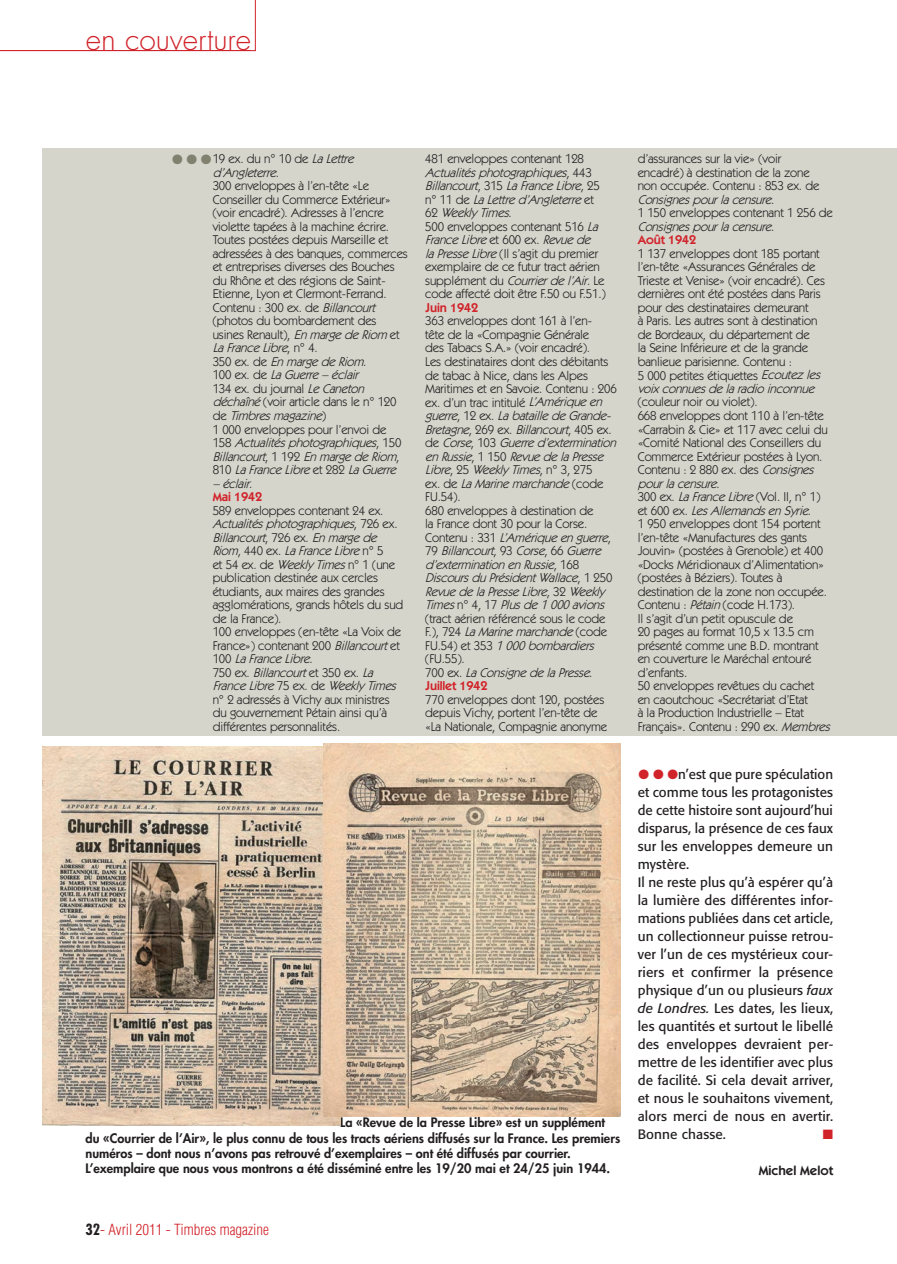
<style>
.page{position:relative;width:897px;height:1264px;background:#fff}
.page>*{position:absolute;margin:0;border:0;box-sizing:border-box;transform-origin:0 0}
.t1{font:300 30px "Futura Std";color:#d1232a}
.t2{font:300 condensed 15px "Helvetica LT Std";color:#d1232a}
.t3{font:13.5px/18px "Formata";letter-spacing:.01em;color:#231f20}
.t4{font:600 13.5px "ITC Kabel Std";color:#231f20}
.t5{font:13.5px "Zapf Dingbats Std";color:#d1232a}
.t6{font:12.75px/13.5px "ITC Kabel Std";letter-spacing:-.01em;color:#231f20}
.t7{font:800 12.75px/15.3px "Futura Std";color:#231f20}
.t8{font:600 12.75px "ITC Kabel Std";letter-spacing:-.01em;color:#d1232a}
.s1{color:#82806e}
.s2{font-style:italic}
.s3{font-weight:600;color:#d1232a}
.s4{color:#d1232a}
.s5{font-family:"Futura Std";font-weight:700;color:#231f20}
</style>
<div class="page">
<svg style="left:251px;top:0;width:4px;height:51px"></svg>
<hr style="left:0;top:50px;width:251px;height:1px;background:#d1232a">
<div style="left:43px;top:148px;width:853px;height:587px;background:#d6d5cc"></div>
<img style="left:43px;top:746px;width:297px;height:379px">
<img style="left:323px;top:743px;width:297px;height:374px">
<h1 class="t1" style="left:86px;top:21px;width:167px">en couverture</h1>
<p class="t6" style="left:213px;top:152px;width:197px;text-indent:-41px"><span class="s1">●</span> <span class="s1">●</span> <span class="s1">●</span>19 ex. du n° 10 de <span class="s2">LaLettre d’Angleterre</span>.<br>300 enveloppes à l’en-tête «Le<br>Conseiller du Commerce Extérieur» (voir encadré). Adresses à l’encre violette tapées à la machine écrire.<br>Toutes postées depuis Marseille et adressées à des banques, commerces et entreprises diverses des Bouches du Rhône et des régions de Saint-<br>Etienne, Lyon et Clermont-Ferrand.<br>Contenu : 300 ex. de <span class="s2">Billancourt </span>(photos du bombardement des usines Renault), <span class="s2">EnmargedeRiom</span> et<br><span class="s2">LaFranceLibre</span>, n ° 4 .<br>3 5 0 e x . d e <span class="s2">EnmargedeRiom</span>.<br>1 0 0 e x . d e <span class="s2">LaGuerre–éclair<br></span>134 ex. du journal <span class="s2">LeCaneton déchaîné</span>(voir article dans le n° 120<br>d e <span class="s2">Timbresmagazine</span>)<br>1 000 enveloppes pour l’envoi de<br>1 5 8 <span class="s2">Actualitésphotographiques</span>, 1 5 0<br><span class="s2">Billancourt</span>, 1 1 9 2 <span class="s2">EnmargedeRiom</span>,<br>8 1 0 <span class="s2">LaFranceLibre</span>e t 2 8 2 <span class="s2">LaGuerre –éclair</span>.<br><span class="s3">Mai 1942</span></p>
<p class="t6" style="left:213px;top:503px;width:192px">589 enveloppes contenant 24 ex.<br><span class="s2">Actualitésphotographiques</span>, 7 2 6 e x .<br><span class="s2">Billancourt</span>, 7 2 6 e x . <span class="s2">Enmargede<br>Riom</span>, 4 4 0 e x . <span class="s2">LaFranceLibre</span>n ° 5<br>et 54 ex. de <span class="s2">Weekly Times</span>n° 1 (une publication destinée aux cercles étudiants, aux maires des grandes agglomérations, grands hôtels du sud de la France).<br>100 enveloppes (en-tête «La Voix de<br>France») contenant 200 <span class="s2">Billancourt</span>et<br>1 0 0 <span class="s2">LaFranceLibre</span>.<br>7 5 0 e x . <span class="s2">Billancourt</span>e t 3 5 0 e x . <span class="s2">La<br>FranceLibre</span>7 5 e x . d e <span class="s2">Weekly Times </span>n° 2 adressés à Vichy aux ministres du gouvernement Pétain ainsi qu’à différentes personnalités.</p>
<p class="t6" style="left:425px;top:152px;width:182px">481 enveloppes contenant 128<br><span class="s2">Actualitésphotographiques</span>, 4 4 3<br><span class="s2">Billancourt</span>, 3 1 5 <span class="s2">LaFranceLibre</span>, 2 5 n ° 1 1 d e <span class="s2">LaLettred’Angleterre</span>e t<br>6 2 <span class="s2">Weekly Times</span>.<br>500 enveloppes contenant 516 <span class="s2">La<br>FranceLibre</span>e t 6 0 0 e x . <span class="s2">Revuede laPresseLibre</span>(Il s’agit du premier exemplaire de ce futur tract aérien s u p p l é m e n t d u <span class="s2">Courrierdel’Air</span>. Le code affecté doit être F.50 ou F.51.)</p>
<p class="t8" style="left:425px;top:300px;width:54px">Juin 1942</p>
<p class="t6" style="left:425px;top:314px;width:196px">363 enveloppes dont 161 à l’en-<br>tête de la «Compagnie Générale<br>des Tabacs S.A.» (voir encadré).<br>Les destinataires dont des débitants de tabac à Nice, dans les Alpes<br>Maritimes et en Savoie. Contenu : 206 ex. d’un trac intitulé <span class="s2">L’Amériqueen guerre</span>, 1 2 e x . <span class="s2">LabatailledeGrande-<br>Bretagne</span>, 2 6 9 e x . <span class="s2">Billancourt</span>, 4 0 5 e x . d e <span class="s2">Corse</span>, 1 0 3 <span class="s2">Guerred’extermination enRussie</span>, 1 1 5 0 <span class="s2">RevuedelaPresse<br>Libre</span>, 2 5 <span class="s2">Weekly Times</span>, n ° 3 , 2 7 5<br>e x . d e <span class="s2">LaMarinemarchande</span>( c o d e<br>FU.54).<br>680 enveloppes à destination de<br>la France dont 30 pour la Corse.<br>C o n t e n u : 3 3 1 <span class="s2">L’Amériqueenguerre</span>,<br>7 9 <span class="s2">Billancourt</span>, 9 3 <span class="s2">Corse</span>, 6 6 <span class="s2">Guerre d’exterminationenRussie</span>, 1 6 8<br><span class="s2">DiscoursduPrésidentWallace</span>, 1 2 5 0<br><span class="s2">RevuedelaPresseLibre</span>, 3 2 <span class="s2">Weekly<br>Times</span>n ° 4 , 1 7 <span class="s2">Plusde1000avions </span>(tract aérien référencé sous le code<br>F. ) , 7 2 4 <span class="s2">LaMarinemarchande</span>( c o d e<br>F U . 5 4 ) e t 3 5 3 <span class="s2">1000bombardiers </span>(FU.55).<br>7 0 0 e x . <span class="s2">LaConsignedelaPresse</span>.<br><span class="s3">Juillet 1942</span></p>
<p class="t6" style="left:425px;top:692px;width:183px">770 enveloppes dont 120, postées depuis Vichy, portent l’en-tête de «La Nationale, Compagnie anonyme</p>
<p class="t7" style="left:86px;top:1115px;width:536px;text-indent:254px">La «Revue de la Presse Libre» est un supplément du «Courrier de l’Air», le plus connu de tous les tracts aériens diffusés sur la France. Les premiers numéros – dont nous n’avons pas retrouvé d’exemplaires – ont été diffusés par courrier.<br>L’exemplaire que nous vous montrons a été disséminé entre les 19/20 mai et 24/25 juin 1944.</p>
<p class="t6" style="left:637px;top:152px;width:197px">d’assurances sur la vie» (voir<br>encadré) à destination de la zone<br>non occupée. Contenu : 853 ex. de<br><span class="s2">Consignespourlacensure</span>.<br>1 150 enveloppes contenant 1 256 de<br><span class="s2">Consignespourlacensure</span>.<br><span class="s3">Août 1942</span></p>
<p class="t6" style="left:637px;top:247px;width:189px">1 137 enveloppes dont 185 portant l’en-tête «Assurances Générales de Trieste et Venise» (voir encadré). Ces dernières ont été postées dans Paris pour des destinataires demeurant<br>à Paris. Les autres sont à destination de Bordeaux, du département de<br>la Seine Inférieure et de la grande banlieue parisienne. Contenu :<br>5 000 petites étiquettes <span class="s2">Ecoutezles voixconnuesdelaradioinconnue</span></p>
<p class="t6" style="left:637px;top:395px;width:197px">(couleur noir ou violet).<br>668 enveloppes dont 110 à l’en-tête «Carrabin &amp; Cie» et 117 avec celui du «Comité National des Conseillers du<br>Commerce Extérieur postées à Lyon.<br>Contenu : 2 880 ex. des <span class="s2">Consignes pourlacensure</span>.<br>300 ex. <span class="s2">LaFranceLibre</span>(Vol. II, n° 1)<br>e t 6 0 0 e x . <span class="s2">LesAllemandsenSyrie</span>.<br>1 950 enveloppes dont 154 portent l’en-tête «Manufactures des gants<br>Jouvin» (postées à Grenoble) et 400 «Docks Méridionaux d’Alimentation» (postées à Béziers). Toutes à destination de la zone non occupée.<br>Contenu : <span class="s2">Pétain</span>(code H.173).<br>Il s’agit d’un petit opuscule de<br>20 pages au format 10,5 x 13.5 cm présenté comme une B.D. montrant en couverture le Maréchal entouré d’enfants.<br>50 enveloppes revêtues du cachet<br>en caoutchouc «Secrétariat d’Etat<br>à la Production Industrielle – Etat<br>Français». Contenu : 290 ex. <span class="s2">Membres</span></p>
<p class="t3" style="left:637px;top:765px;width:197px"><span class="s4">●</span> <span class="s4">●</span> <span class="s4">●</span>n’est que pure spéculation et comme tous les protagonistes de cette histoire sont aujourd’hui disparus, la présence de ces faux sur les enveloppes demeure un mystère.<br>Il ne reste plus qu’à espérer qu’à la lumière des différentes infor&shy;mations publiées dans cet article, un collectionneur puisse retrou&shy;ver l’un de ces mystérieux cour&shy;riers et confirmer la présence physique d’un ou plusieurs <span class="s2">faux de Londres.</span> Les dates, les lieux, les quantités et surtout le libellé des enveloppes devraient per&shy;mettre de les identifier avec plus de facilité. Si cela devait arriver, et nous le souhaitons vivement, alors merci de nous en avertir.<br>Bonne chasse.</p>
<p class="t4" style="left:758px;top:1162px;width:76px">Michel Melot</p>
<p class="t5" style="left:822px;top:1128px;width:12px">■</p>
<p class="t2" style="left:86px;top:1219px;width:185px"><span class="s5">32</span>- Avril 2011 - Timbres magazine</p>
</div>
